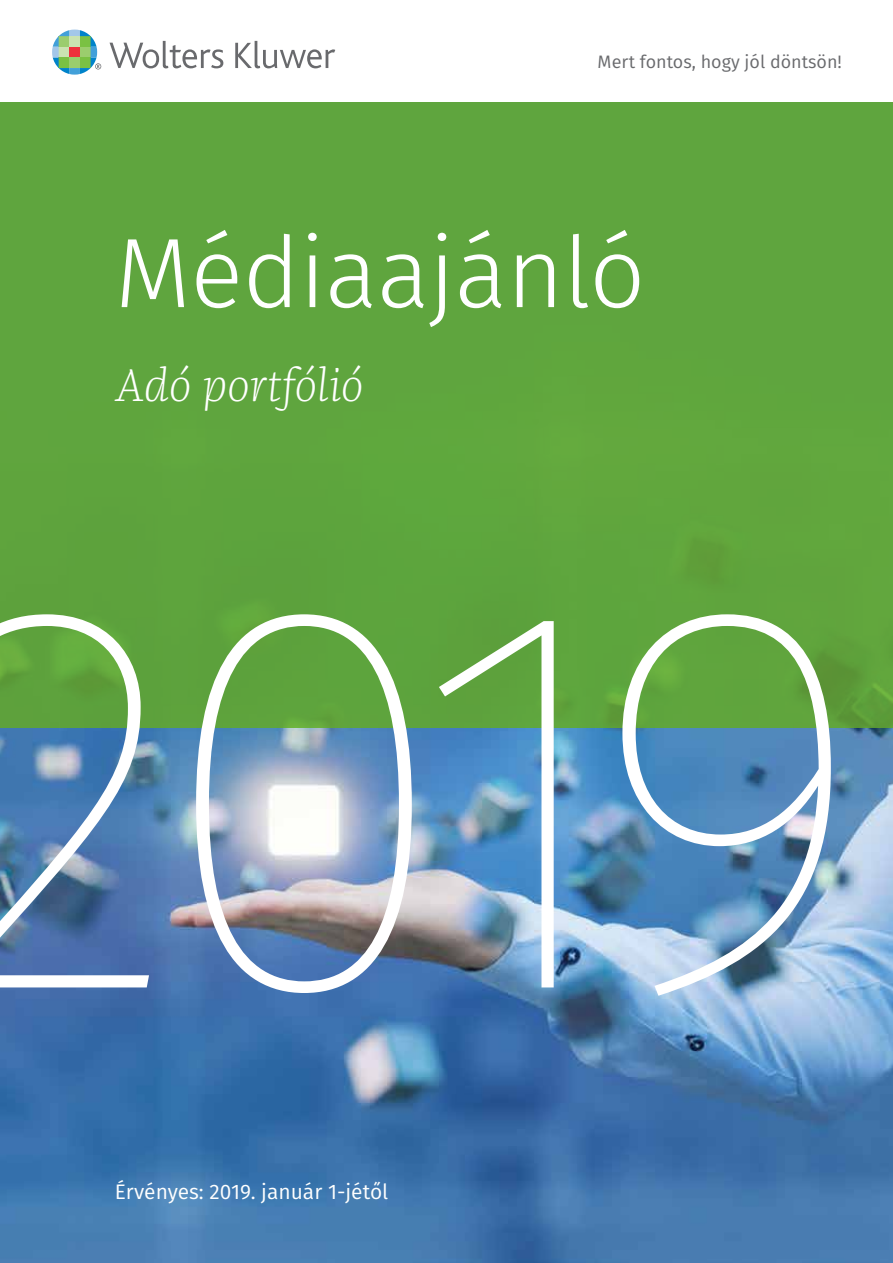
<style>
.page{position:relative;width:893px;height:1263px;background:#fff}
.page>*{position:absolute;margin:0;border:0;box-sizing:border-box;transform-origin:0 0}
.t1{font:100 554.25px "Fira Sans";color:#fff}
.t2{font:300 98.7px "Fira Sans";letter-spacing:-.01em;color:#fff}
.t3{font:italic 300 46.35px "Franziska Pro";color:#fff}
.t4{font:21px "Fira Sans";color:#fff}
.t5{font:18px "Fira Sans";color:#696a6d}
</style>
<div class="page">
<img style="left:0;top:727px;width:893px;height:536px">
<div style="left:0;top:102px;width:893px;height:625px;background:#5fa53e"></div>
<svg style="left:110px;top:41px;width:113px;height:27px"></svg>
<svg style="left:235px;top:41px;width:100px;height:27px"></svg>
<svg style="left:52px;top:30px;width:49px;height:45px"></svg>
<p class="t5" style="left:598px;top:49px;width:246px">Mert fontos, hogy jól döntsön!</p>
<h2 class="t2" style="left:115px;top:203px;width:532px">Médiaajánló</h2>
<h3 class="t3" style="left:115px;top:357px;width:250px">Adó portfólió</h3>
<h1 class="t1" style="left:-75px;top:405px;width:947px">2019</h1>
<p class="t4" style="left:115px;top:1176px;width:275px">Érvényes: 2019. január 1-jétől</p>
</div>
